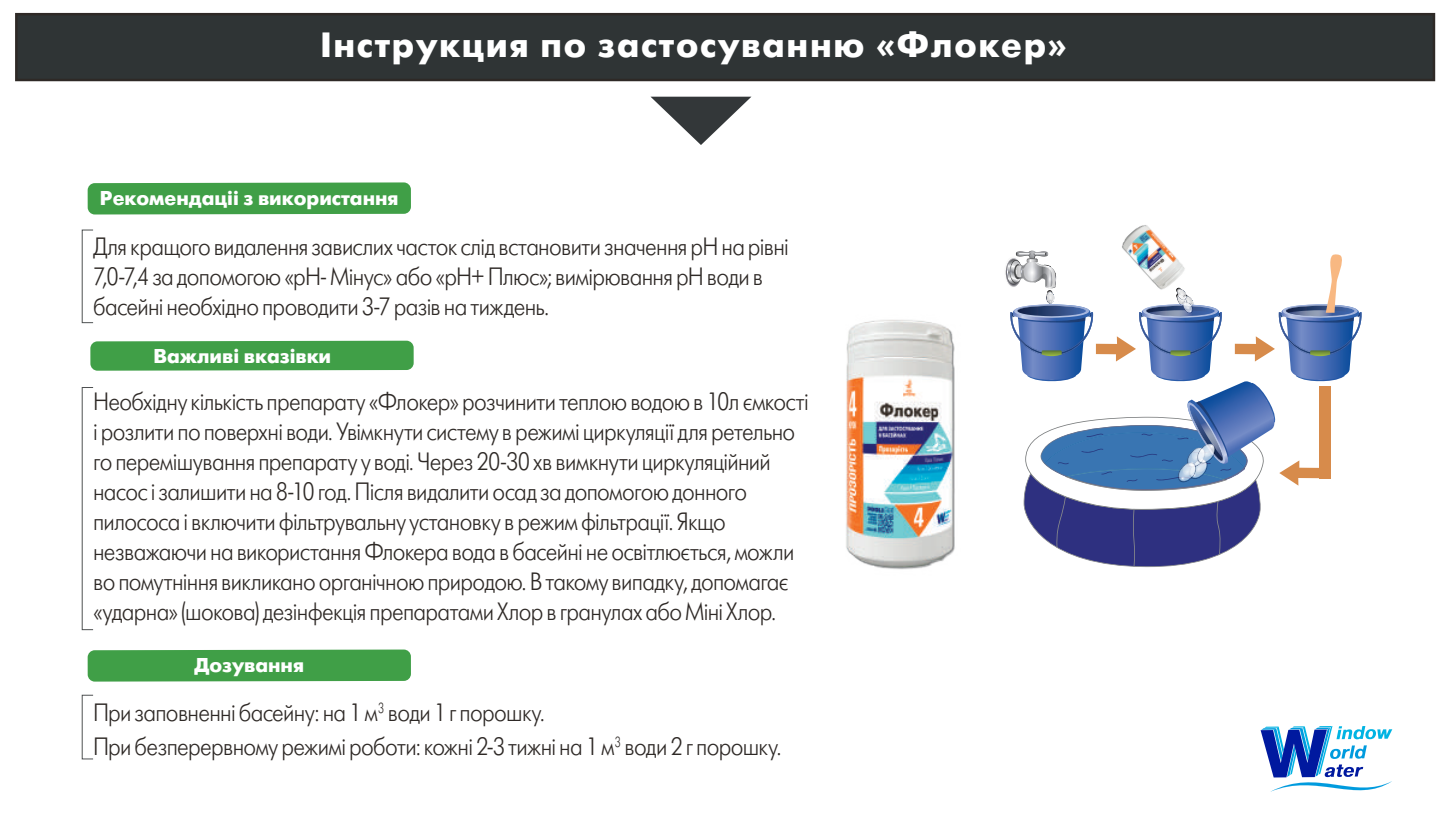
<style>
.page{position:relative;width:1446px;height:837px;background:#fff}
.page>*{position:absolute;margin:0;border:0;box-sizing:border-box;transform-origin:0 0}
.t1{font:700 35px "Futura Futuris C";letter-spacing:.05em;color:#fff}
.t2{font:25px/30px "Futura Futuris Light C";letter-spacing:-.03em;color:#2e2926;scale:.9 1}
.t3{font:700 20px "Futura Futuris C";color:#fff}
</style>
<div class="page">
<svg style="left:1260px;top:726px;width:132px;height:66px"></svg>
<div style="left:16px;top:14px;width:1418px;height:66px;background:#2f3435"></div>
<div style="left:15px;top:13px;width:1420px;height:68px;border:2px solid #2e2926"></div>
<svg style="left:651px;top:97px;width:100px;height:48px"></svg>
<svg style="left:1006px;top:250px;width:355px;height:317px"></svg>
<div style="left:1319px;top:385px;width:11px;height:93px;background:#d78b4b"></div>
<div style="left:88px;top:182px;width:323px;height:32px;background:#409f47;border-radius:7px"></div>
<div style="left:82px;top:229px;width:12px;height:94px;border:1px solid #4e5152"></div>
<div style="left:90px;top:340px;width:324px;height:30px;background:#409f47;border-radius:7px"></div>
<div style="left:82px;top:387px;width:12px;height:243px;border:1px solid #4e5152"></div>
<div style="left:88px;top:649px;width:323px;height:32px;background:#409f47;border-radius:7px"></div>
<div style="left:82px;top:694px;width:12px;height:65px;border:1px solid #4e5152"></div>
<img style="left:846px;top:306px;width:175px;height:264px">
<img style="left:1098px;top:225px;width:106px;height:83px">
<h1 class="t1" style="left:320px;top:25px;width:748px">Інструкция по застосуванню «Флокер»</h1>
<p class="t3" style="left:100px;top:187px;width:300px">Рекомендаціі з використання</p>
<p class="t2" style="left:93px;top:232px;width:774px">Для кращого видалення завислих часток слід встановити значення рН на рівні<br>7,0-7,4 за допомогою «рН- Мінус» або «рН+ Плюс»; вимірювання рН води в басейні необхідно проводити 3-7 разів на тиждень.</p>
<p class="t3" style="left:154px;top:344px;width:179px">Важливі вказівки</p>
<p class="t2" style="left:93px;top:387px;width:796px">Необхідну кількість препарату «Флокер» розчинити теплою водою в 10л ємкості і розлити по поверхні води. Увімкнути систему в режимі циркуляції для ретельно го перемішування препарату у воді. Через 20-30 хв вимкнути циркуляційний насос і залишити на 8-10 год. Після видалити осад за допомогою донного пилососа і включити фільтрувальну установку в режим фільтрації. Якщо незважаючи на використання Флокера вода в басейні не освітлюється, можли во помутніння викликано органічною природою. В такому випадку, допомагає «ударна» (шокова) дезінфекція препаратами Хлор в гранулах або Міні Хлор.</p>
<p class="t3" style="left:194px;top:654px;width:111px">Дозування</p>
<p class="t2" style="left:93px;top:696px;width:766px;line-height:33.8px">При заповненні басейну: на 1 м<sup>3</sup> води 1 г порошку.<br>При безперервному режимі роботи: кожні 2-3 тижні на 1 м<sup>3</sup> води 2 г порошку.</p>
</div>
